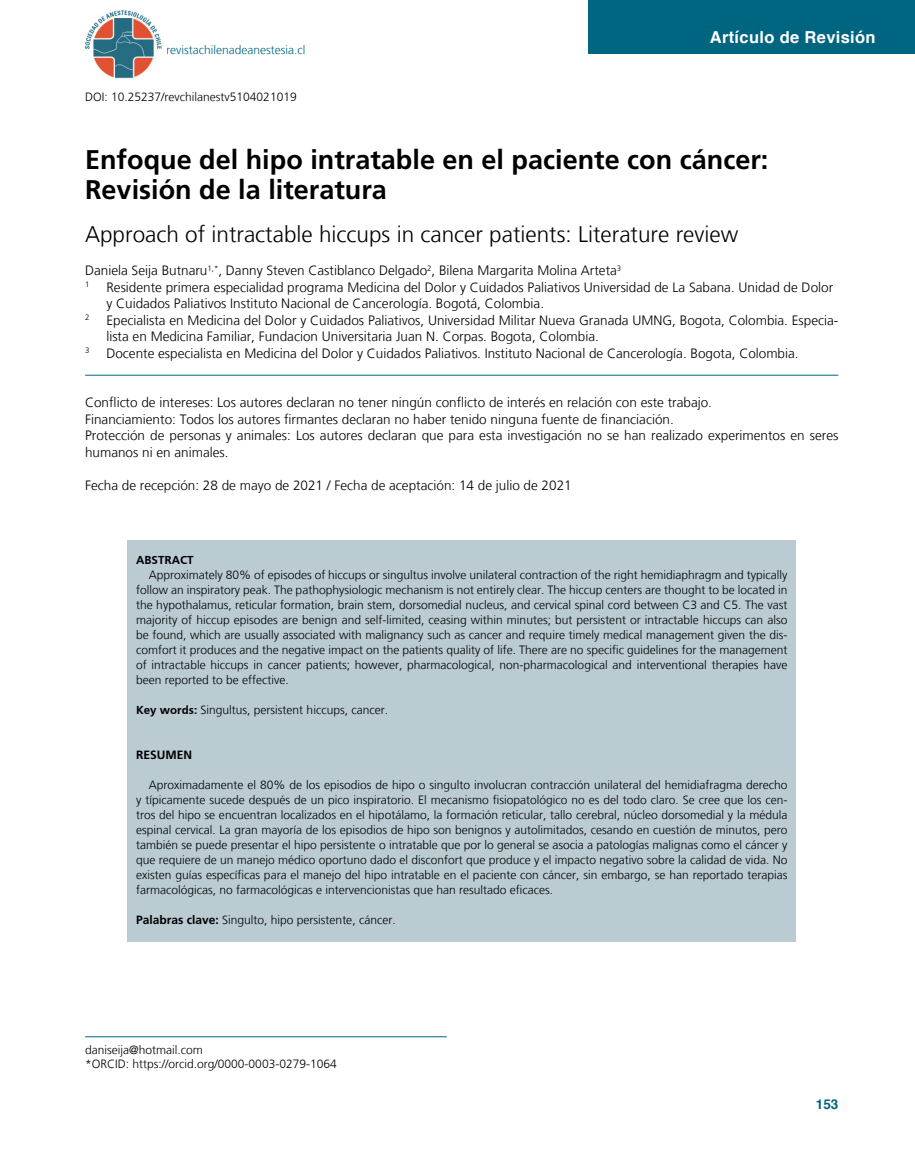
<style>
.page{position:relative;width:915px;height:1170px;background:#fff}
.page>*{position:absolute;margin:0;border:0;box-sizing:border-box;transform-origin:0 0}
.Cuerpo{font:700 27px "Frutiger";color:#000}
.Cuerpo-2{font:300 22.5px "Frutiger LT";color:#000}
.t1{font:700 16.5px "Helvetica";letter-spacing:.02em;color:#fff}
.Normal__Web{font:300 13.5px/16.5px "Frutiger LT";color:#000}
.No_Spacing{font:300 13.5px "Frutiger LT";color:#000}
.t2{font:700 13.5px "Helvetica";color:#006580}
.Normal__Web-2{font:300 12px/15px "Frutiger LT";color:#000;text-align:justify}
.No_Spacing-2{font:300 12px "Frutiger LT";color:#000}
._6-figuras{font:300 12px "Frutiger LT";color:#000}
.figuras{font:300 12px "Frutiger LT";color:#006580}
.Normal__Web-3{font:700 12px "Frutiger";color:#000}
.Normal__Web-4{font:700 12px "Frutiger";color:#000}
.t3{font:300 7.8px "Frutiger LT";color:#000}
.s1{font-family:"Frutiger";font-weight:700}
</style>
<div class="page">
<div style="left:588px;top:0;width:326px;height:54px;background:#006580"></div>
<img style="left:85px;top:10px;width:77px;height:69px">
<hr style="left:85px;top:375px;width:753px;height:1px;background:#006580">
<hr style="left:85px;top:1036px;width:361px;height:1px;background:#006580">
<div style="left:127px;top:540px;width:668px;height:401px;background:#bacbd1"></div>
<p class="figuras" style="left:166px;top:43px;width:141px">revistachilenadeanestesia.cl</p>
<p class="_6-figuras" style="left:85px;top:90px;width:213px">DOI: 10.25237/revchilanestv5104021019</p>
<h3 class="t1" style="left:709px;top:24px;width:167px">Artículo de Revisión</h3>
<p class="Cuerpo" style="left:85px;top:144px;width:684px">Enfoque del hipo intratable en el paciente con cáncer:</p>
<p class="Cuerpo" style="left:85px;top:174px;width:303px">Revisión de la literatura</p>
<p class="Cuerpo-2" style="left:85px;top:221px;width:654px">Approach of intractable hiccups in cancer patients: Literature review</p>
<p class="Normal__Web" style="left:85px;top:262px;width:537px">Daniela Seija Butnaru<sup>1,*</sup>, Danny Steven Castiblanco Delgado<sup>2</sup>, Bilena Margarita Molina Arteta<sup>3</sup></p>
<p class="t3" style="left:85px;top:280px;width:6px">1</p>
<p class="Normal__Web" style="left:106px;top:279px;width:728px">Residente primera especialidad programa Medicina del Dolor y Cuidados Paliativos Universidad de La Sabana. Unidad de Dolor y Cuidados Paliativos Instituto Nacional de Cancerología. Bogotá, Colombia.</p>
<p class="t3" style="left:85px;top:313px;width:6px">2</p>
<p class="Normal__Web" style="left:106px;top:312px;width:733px">Epecialista en Medicina del Dolor y Cuidados Paliativos, Universidad Militar Nueva Granada UMNG, Bogota, Colombia. Especia&shy;lista en Medicina Familiar, Fundacion Universitaria Juan N. Corpas. Bogota, Colombia.</p>
<p class="t3" style="left:85px;top:346px;width:6px">3</p>
<p class="Normal__Web" style="left:106px;top:345px;width:693px">Docente especialista en Medicina del Dolor y Cuidados Paliativos. Instituto Nacional de Cancerología. Bogota, Colombia.</p>
<p class="Normal__Web" style="left:85px;top:394px;width:628px">Conflicto de intereses: Los autores declaran no tener ningún conflicto de interés en relación con este trabajo.</p>
<p class="Normal__Web" style="left:85px;top:411px;width:590px">Financiamiento: Todos los autores firmantes declaran no haber tenido ninguna fuente de financiación.</p>
<p class="Normal__Web" style="left:85px;top:427px;width:754px">Protección de personas y animales: Los autores declaran que para esta investigación no se han realizado experimentos en seres humanos ni en animales.</p>
<p class="No_Spacing" style="left:85px;top:477px;width:488px">Fecha de recepción: 28 de mayo de 2021 / Fecha de aceptación: 14 de julio de 2021</p>
<p class="Normal__Web-3" style="left:136px;top:553px;width:59px">ABSTRACT</p>
<p class="Normal__Web-2" style="left:136px;top:567px;width:652px;text-indent:13px">Approximately 80% of episodes of hiccups or singultus involve unilateral contraction of the right hemidiaphragm and typically follow an inspiratory peak. The pathophysiologic mechanism is not entirely clear. The hiccup centers are thought to be located in the hypothalamus, reticular formation, brain stem, dorsomedial nucleus, and cervical spinal cord between C3 and C5. The vast majority of hiccup episodes are benign and self-limited, ceasing within minutes; but persistent or intractable hiccups can also be found, which are usually associated with malignancy such as cancer and require timely medical management given the dis&shy;comfort it produces and the negative impact on the patients quality of life. There are no specific guidelines for the management of intractable hiccups in cancer patients; however, pharmacological, non-pharmacological and interventional therapies have been reported to be effective.</p>
<p class="Normal__Web-2" style="left:136px;top:702px;width:253px"><span class="s1">Key words:</span> Singultus, persistent hiccups, cancer.</p>
<p class="Normal__Web-4" style="left:136px;top:747px;width:58px">RESUMEN</p>
<p class="Normal__Web-2" style="left:136px;top:777px;width:652px;text-indent:13px">Aproximadamente el 80% de los episodios de hipo o singulto involucran contracción unilateral del hemidiafragma derecho y típicamente sucede después de un pico inspiratorio. El mecanismo fisiopatológico no es del todo claro. Se cree que los cen&shy;tros del hipo se encuentran localizados en el hipotálamo, la formación reticular, tallo cerebral, núcleo dorsomedial y la médula espinal cervical. La gran mayoría de los episodios de hipo son benignos y autolimitados, cesando en cuestión de minutos, pero también se puede presentar el hipo persistente o intratable que por lo general se asocia a patologías malignas como el cáncer y que requiere de un manejo médico oportuno dado el disconfort que produce y el impacto negativo sobre la calidad de vida. No existen guías específicas para el manejo del hipo intratable en el paciente con cáncer, sin embargo, se han reportado terapias farmacológicas, no farmacológicas e intervencionistas que han resultado eficaces.</p>
<p class="Normal__Web-2" style="left:136px;top:912px;width:261px"><span class="s1">Palabras clave:</span> Singulto, hipo persistente, cáncer.</p>
<p class="No_Spacing-2" style="left:85px;top:1043px;width:119px">daniseija@hotmail.com</p>
<p class="No_Spacing-2" style="left:85px;top:1056px;width:253px">*ORCID: https://orcid.org/0000-0003-0279-1064</p>
<p class="t2" style="left:815px;top:1093px;width:24px">153</p>
</div>
